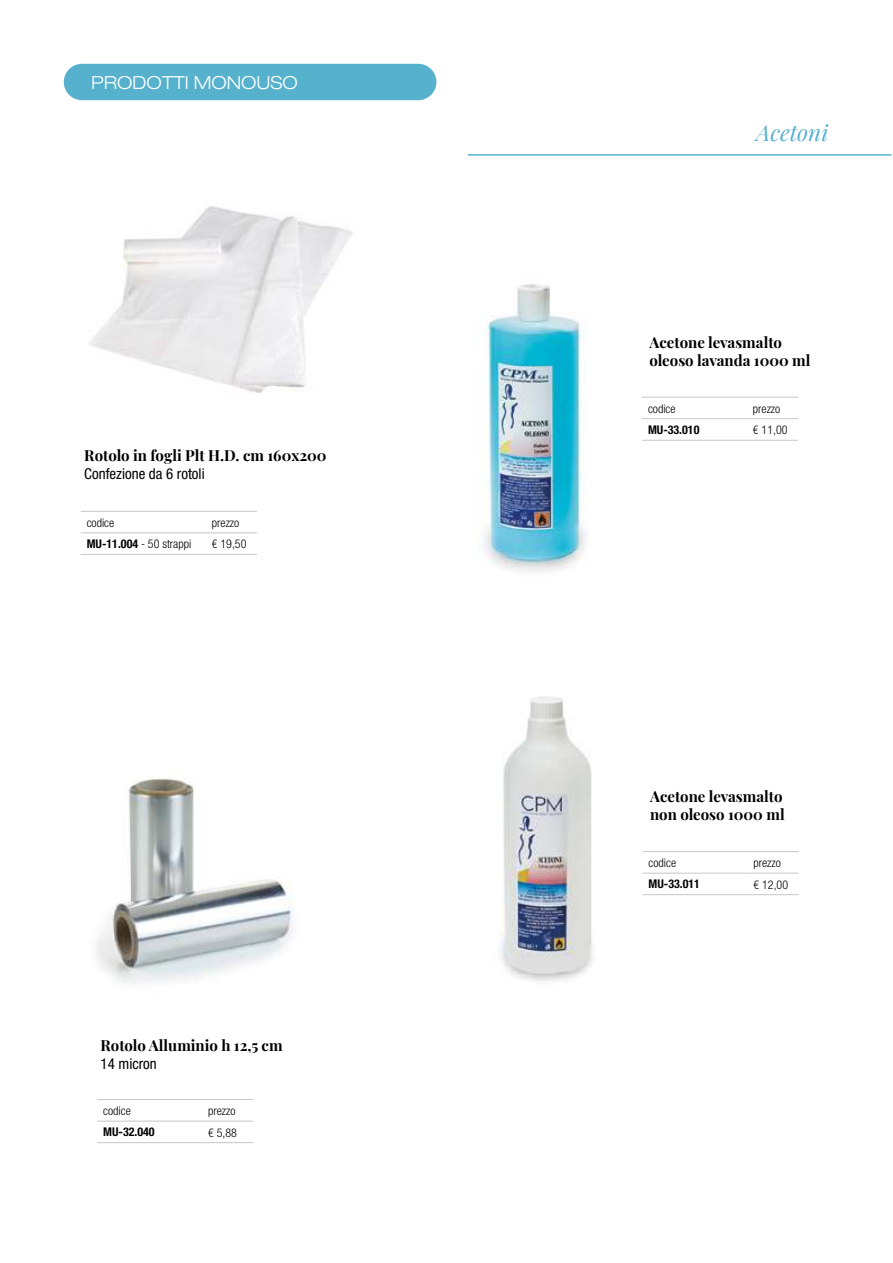
<style>
.page{position:relative;width:893px;height:1263px;background:#fff}
.page>*{position:absolute;margin:0;border:0;box-sizing:border-box;transform-origin:0 0}
.t1{font:italic 22.5px "Playfair Display";color:#56b1cd}
.t2{font:300 expanded 18px "Helvetica Neue";color:#fff}
.t3{font:15px/18px "Playfair Display";color:#000}
.t4{font:condensed 15px "Helvetica Neue";color:#000}
.t5{font:300 condensed 12px "Helvetica Neue";color:#000}
.t6{font:700 condensed 12px "Helvetica Neue";color:#000}
.s1{font-weight:700}
</style>
<div class="page">
<img style="left:89px;top:206px;width:264px;height:187px">
<hr style="left:81px;top:511px;width:125px;height:1px;background:#c6c6c6">
<hr style="left:206px;top:511px;width:51px;height:1px;background:#c6c6c6">
<hr style="left:81px;top:533px;width:125px;height:1px;background:#c6c6c6">
<hr style="left:206px;top:533px;width:51px;height:1px;background:#c6c6c6">
<hr style="left:81px;top:554px;width:125px;height:1px;background:#c6c6c6">
<hr style="left:206px;top:554px;width:51px;height:1px;background:#c6c6c6">
<img style="left:96px;top:778px;width:197px;height:206px">
<hr style="left:97px;top:1099px;width:105px;height:1px;background:#c6c6c6">
<hr style="left:202px;top:1099px;width:51px;height:1px;background:#c6c6c6">
<hr style="left:97px;top:1121px;width:105px;height:1px;background:#c6c6c6">
<hr style="left:202px;top:1121px;width:51px;height:1px;background:#c6c6c6">
<hr style="left:97px;top:1142px;width:105px;height:1px;background:#c6c6c6">
<hr style="left:202px;top:1142px;width:51px;height:1px;background:#c6c6c6">
<div style="left:64px;top:64px;width:372px;height:36px;background:#56b1cd;border-radius:18px"></div>
<img style="left:483px;top:284px;width:255px;height:288px">
<img style="left:501px;top:696px;width:264px;height:285px">
<hr style="left:642px;top:397px;width:105px;height:1px;background:#c6c6c6">
<hr style="left:747px;top:397px;width:51px;height:1px;background:#c6c6c6">
<hr style="left:642px;top:418px;width:105px;height:1px;background:#c6c6c6">
<hr style="left:747px;top:418px;width:51px;height:1px;background:#c6c6c6">
<hr style="left:642px;top:440px;width:105px;height:1px;background:#c6c6c6">
<hr style="left:747px;top:440px;width:51px;height:1px;background:#c6c6c6">
<hr style="left:643px;top:851px;width:104px;height:1px;background:#c6c6c6">
<hr style="left:747px;top:851px;width:52px;height:1px;background:#c6c6c6">
<hr style="left:643px;top:873px;width:104px;height:1px;background:#c6c6c6">
<hr style="left:747px;top:873px;width:52px;height:1px;background:#c6c6c6">
<hr style="left:643px;top:894px;width:104px;height:1px;background:#c6c6c6">
<hr style="left:747px;top:894px;width:52px;height:1px;background:#c6c6c6">
<hr style="left:468px;top:154px;width:423px;height:2px;background:#56b1cd">
<p class="t2" style="left:91px;top:72px;width:208px">PRODOTTI MONOUSO</p>
<p class="t3" style="left:84px;top:446px;width:244px">Rotolo in fogli Plt H.D. cm 160x200</p>
<p class="t4" style="left:84px;top:465px;width:122px">Confezione da 6 rotoli</p>
<p class="t5" style="left:87px;top:516px;width:29px">codice</p>
<p class="t5" style="left:212px;top:516px;width:29px">prezzo</p>
<p class="t5" style="left:87px;top:537px;width:106px"><span class="s1">MU-11.004</span> - 50 strappi</p>
<p class="t5" style="left:212px;top:537px;width:36px">€ 19,50</p>
<p class="t3" style="left:101px;top:1035px;width:184px">Rotolo Alluminio h 12,5 cm</p>
<p class="t4" style="left:101px;top:1055px;width:58px">14 micron</p>
<p class="t5" style="left:103px;top:1104px;width:29px">codice</p>
<p class="t5" style="left:208px;top:1104px;width:29px">prezzo</p>
<p class="t6" style="left:103px;top:1125px;width:53px">MU-32.040</p>
<p class="t5" style="left:208px;top:1125px;width:30px">€ 5,88</p>
<h1 class="t1" style="left:756px;top:115px;width:73px">Acetoni</h1>
<p class="t3" style="left:649px;top:332px;width:162px">Acetone levasmalto oleoso lavanda 1000 ml</p>
<p class="t5" style="left:648px;top:402px;width:29px">codice</p>
<p class="t5" style="left:753px;top:402px;width:29px">prezzo</p>
<p class="t6" style="left:648px;top:422px;width:53px">MU-33.010</p>
<p class="t5" style="left:753px;top:423px;width:36px">€ 11,00</p>
<p class="t3" style="left:650px;top:786px;width:136px">Acetone levasmalto non oleoso 1000 ml</p>
<p class="t5" style="left:649px;top:856px;width:29px">codice</p>
<p class="t5" style="left:753px;top:856px;width:29px">prezzo</p>
<p class="t6" style="left:649px;top:877px;width:53px">MU-33.011</p>
<p class="t5" style="left:753px;top:877px;width:36px">€ 12,00</p>
</div>
